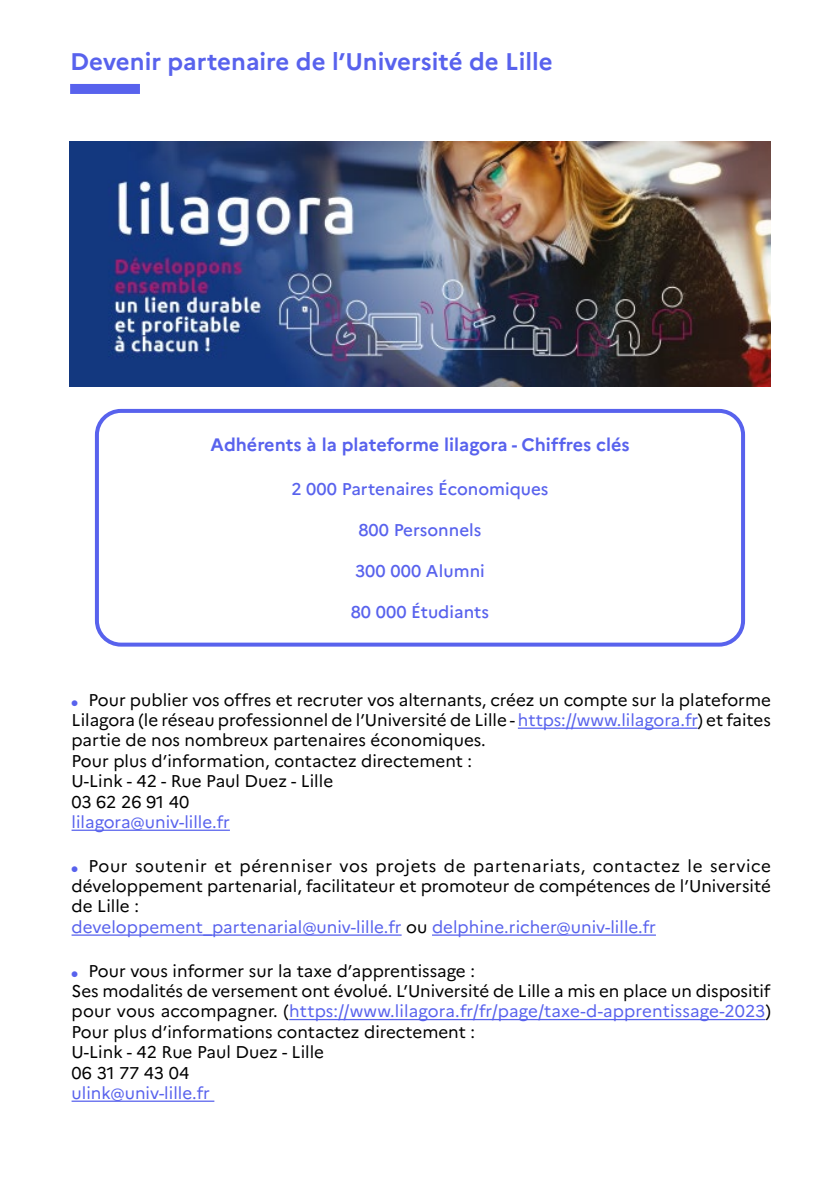
<style>
.page{position:relative;width:840px;height:1191px;background:#fff}
.page>*{position:absolute;margin:0;border:0;box-sizing:border-box;transform-origin:0 0}
.t1{font:700 24px "Marianne";color:#5862ed}
.t2{font:700 18px "Marianne";color:#5862ed}
.t3{font:17px/20.4px "Marianne";color:#000}
.t4{font:500 17px "Marianne";color:#5862ed}
.t5{font:17px "Marianne";color:#5862ed}
.s1{font-family:"Rational Text";font-size:8px;color:#5862ed}
.s2{color:#5862ed}
</style>
<div class="page">
<div style="left:95px;top:409px;width:649px;height:237px;border:4px solid #5862ed;border-radius:24px"></div>
<img style="left:70px;top:142px;width:700px;height:245px">
<div style="left:70px;top:84px;width:70px;height:10px;background:#5862ed"></div>
<hr style="left:517px;top:727px;width:180px;height:2px;background:#5862ed">
<hr style="left:71px;top:829px;width:159px;height:2px;background:#5862ed">
<hr style="left:71px;top:934px;width:330px;height:1px;background:#5862ed">
<hr style="left:432px;top:934px;width:223px;height:1px;background:#5862ed">
<hr style="left:289px;top:1019px;width:476px;height:1px;background:#5862ed">
<hr style="left:71px;top:1100px;width:143px;height:1px;background:#5862ed">
<h1 class="t1" style="left:70px;top:43px;width:484px">Devenir partenaire de l’Université de Lille</h1>
<p class="t2" style="left:210px;top:430px;width:420px">Adhérents à la plateforme lilagora - Chiffres clés</p>
<p class="t4" style="left:291px;top:476px;width:258px">2 000 Partenaires Économiques</p>
<p class="t4" style="left:358px;top:517px;width:124px">800 Personnels</p>
<p class="t4" style="left:355px;top:558px;width:131px">300 000 Alumni</p>
<p class="t4" style="left:351px;top:598px;width:140px">80 000 Étudiants</p>
<p class="t3" style="left:71px;top:688px;width:700px"><span class="s1">●</span> Pour publier vos offres et recruter vos alternants, créez un compte sur la plateforme Lilagora (le réseau professionnel de l’Université de Lille - <span class="s2">https://www.lilagora.fr</span>) et faites partie de nos nombreux partenaires économiques.<br>Pour plus d’information, contactez directement :<br>U-Link - 42 - Rue Paul Duez - Lille<br>03 62 26 91 40</p>
<p class="t5" style="left:71px;top:809px;width:160px">lilagora@univ-lille.fr</p>
<p class="t3" style="left:71px;top:854px;width:700px"><span class="s1">●</span> Pour soutenir et pérenniser vos projets de partenariats, contactez le service développement partenarial, facilitateur et promoteur de compétences de l’Université de Lille :<br><span class="s2">developpement_partenarial@univ-lille.fr</span> ou <span class="s2">delphine.richer@univ-lille.fr</span></p>
<p class="t3" style="left:71px;top:959px;width:700px"><span class="s1">●</span> Pour vous informer sur la taxe d’apprentissage :<br>Ses modalités de versement ont évolué. L’Université de Lille a mis en place un dispositif pour vous accompagner. (<span class="s2">https://www.lilagora.fr/fr/page/taxe-d-apprentissage-2023</span>)<br>Pour plus d’informations contactez directement :<br>U-Link - 42 Rue Paul Duez - Lille<br>06 31 77 43 04</p>
<p class="t5" style="left:72px;top:1079px;width:140px">ulink@univ-lille.fr</p>
</div>
